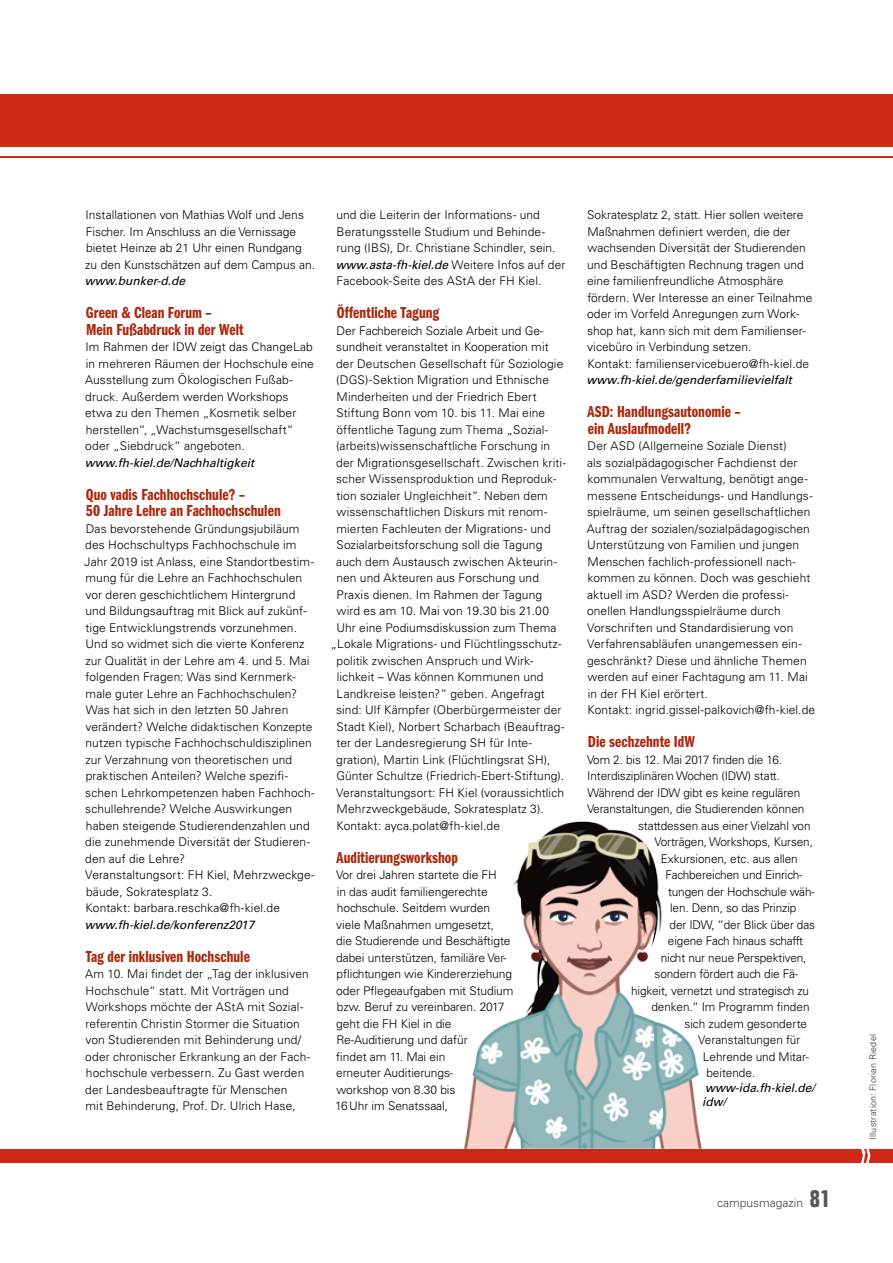
<style>
.page{position:relative;width:893px;height:1263px;background:#fff}
.page>*{position:absolute;margin:0;border:0;box-sizing:border-box;transform-origin:0 0}
.t1{font:16.5px/16.5px "ITC Franklin Gothic Std Dm Cp";letter-spacing:.005em;color:#ab290e}
.t2{font:300 12px/16.5px "Univers LT Std";letter-spacing:.005em;color:#000}
.t3{font:italic 12px/14.4px "Univers LT Std";color:#000}
.t4{font:300 12px "Univers LT Std";color:#434342}
.t5{font:300 9px "Univers LT Std";letter-spacing:.025em;color:#2a3923}
.s1{font-weight:400;font-style:italic}
.s2{font-family:"Folio";font-weight:700;font-stretch:condensed;font-size:24px;color:#565655}
</style>
<div class="page">
<div style="left:0;top:1149px;width:893px;height:13px;background:#cc2813"></div>
<svg style="left:861px;top:1149px;width:9px;height:14px"></svg>
<img style="left:463px;top:821px;width:240px;height:328px">
<hr style="left:0;top:156px;width:893px;height:2px;background:#cc2813">
<div style="left:0;top:94px;width:893px;height:53px;background:#cc2813"></div>
<p class="t2" style="left:85px;top:207px;width:231px">Installationen von Mathias Wolf und Jens Fischer. Im Anschluss an die Vernissage bietet Heinze ab 21 Uhr einen Rundgang zu den Kunstschätzen auf dem Campus an.</p>
<p class="t3" style="left:85px;top:274px;width:102px">www.bunker-d.de</p>
<h1 class="t1" style="left:86px;top:305px;width:159px">Green &amp; Clean Forum –<br>Mein Fußabdruck in der Welt</h1>
<p class="t2" style="left:85px;top:339px;width:230px">Im Rahmen der IDW zeigt das ChangeLab in mehreren Räumen der Hochschule eine Ausstellung zum Ökologischen Fußab&shy;druck. Außerdem werden Workshops etwa zu den Themen „Kosmetik selber herstellen“, „Wachstumsgesellschaft“ oder „Siebdruck“ angeboten.</p>
<p class="t3" style="left:85px;top:455px;width:171px">www.fh-kiel.de/Nachhaltigkeit</p>
<h1 class="t1" style="left:86px;top:486px;width:197px">Quo vadis Fachhochschule? –<br>50 Jahre Lehre an Fachhochschulen</h1>
<p class="t2" style="left:85px;top:520px;width:232px">Das bevorstehende Gründungsjubiläum des Hochschultyps Fachhochschule im Jahr 2019 ist Anlass, eine Standortbestim&shy;mung für die Lehre an Fachhochschulen vor deren geschichtlichem Hintergrund und Bildungsauftrag mit Blick auf zukünf&shy;tige Entwicklungstrends vorzunehmen.<br>Und so widmet sich die vierte Konferenz zur Qualität in der Lehre am 4. und 5. Mai folgenden Fragen: Was sind Kernmerk&shy;male guter Lehre an Fachhochschulen?<br>Was hat sich in den letzten 50 Jahren verändert? Welche didaktischen Konzepte nutzen typische Fachhochschuldisziplinen zur Verzahnung von theoretischen und praktischen Anteilen? Welche spezifi&shy;schen Lehrkompetenzen haben Fachhoch&shy;schullehrende? Welche Auswirkungen haben steigende Studierendenzahlen und die zunehmende Diversität der Studieren&shy;den auf die Lehre?<br>Veranstaltungsort: FH Kiel, Mehrzweckge&shy;bäude, Sokratesplatz 3.<br>Kontakt: barbara.reschka@fh-kiel.de</p>
<p class="t3" style="left:85px;top:917px;width:171px">www.fh-kiel.de/konferenz2017</p>
<h1 class="t1" style="left:86px;top:948px;width:166px">Tag der inklusiven Hochschule</h1>
<p class="t2" style="left:85px;top:966px;width:227px">Am 10. Mai findet der „Tag der inklusiven Hochschule“ statt. Mit Vorträgen und Workshops möchte der AStA mit Sozial&shy;referentin Christin Stormer die Situation von Studierenden mit Behinderung und/ oder chronischer Erkrankung an der Fach&shy;hochschule verbessern. Zu Gast werden der Landesbeauftragte für Menschen<br>mit Behinderung, Prof. Dr. Ulrich Hase,</p>
<p class="t2" style="left:336px;top:207px;width:231px">und die Leiterin der Informations- und Beratungsstelle Studium und Behinde&shy;rung (IBS), Dr. Christiane Schindler, sein. <span class="s1">www.asta-fh-kiel.de</span> Weitere Infos auf der Facebook-Seite des AStA der FH Kiel.</p>
<h1 class="t1" style="left:337px;top:305px;width:104px">Öffentliche Tagung</h1>
<p class="t2" style="left:337px;top:322px;width:208px">Der Fachbereich Soziale Arbeit und Ge-</p>
<p class="t2" style="left:336px;top:339px;width:214px">sundheit veranstaltet in Kooperation mit</p>
<p class="t2" style="left:336px;top:355px;width:229px">der Deutschen Gesellschaft für Soziologie</p>
<p class="t2" style="left:336px;top:372px;width:214px">(DGS)-Sektion Migration und Ethnische</p>
<p class="t2" style="left:337px;top:388px;width:202px">Minderheiten und der Friedrich Ebert</p>
<p class="t2" style="left:336px;top:405px;width:210px">Stiftung Bonn vom 10. bis 11. Mai eine</p>
<p class="t2" style="left:336px;top:421px;width:213px">öffentliche Tagung zum Thema „Sozial-</p>
<p class="t2" style="left:336px;top:438px;width:216px">(arbeits)wissenschaftliche Forschung in</p>
<p class="t2" style="left:336px;top:454px;width:231px">der Migrationsgesellschaft. Zwischen kriti-</p>
<p class="t2" style="left:336px;top:471px;width:222px">scher Wissensproduktion und Reproduk-</p>
<p class="t2" style="left:336px;top:487px;width:213px">tion sozialer Ungleichheit“. Neben dem</p>
<p class="t2" style="left:336px;top:504px;width:212px">wissenschaftlichen Diskurs mit renom-</p>
<p class="t2" style="left:336px;top:520px;width:216px">mierten Fachleuten der Migrations- und</p>
<p class="t2" style="left:336px;top:537px;width:207px">Sozialarbeitsforschung soll die Tagung</p>
<p class="t2" style="left:336px;top:553px;width:222px">auch dem Austausch zwischen Akteurin-</p>
<p class="t2" style="left:336px;top:570px;width:204px">nen und Akteuren aus Forschung und</p>
<p class="t2" style="left:337px;top:586px;width:207px">Praxis dienen. Im Rahmen der Tagung</p>
<p class="t2" style="left:337px;top:603px;width:214px">wird es am 10. Mai von 19.30 bis 21.00</p>
<p class="t2" style="left:336px;top:619px;width:222px">Uhr eine Podiumsdiskussion zum Thema</p>
<p class="t2" style="left:330px;top:636px;width:233px">„Lokale Migrations- und Flüchtlingsschutz-</p>
<p class="t2" style="left:337px;top:652px;width:198px">politik zwischen Anspruch und Wirk-</p>
<p class="t2" style="left:337px;top:669px;width:208px">lichkeit – Was können Kommunen und</p>
<p class="t2" style="left:337px;top:685px;width:210px">Landkreise leisten?“ geben. Angefragt</p>
<p class="t2" style="left:336px;top:702px;width:227px">sind: Ulf Kämpfer (Oberbürgermeister der</p>
<p class="t2" style="left:336px;top:718px;width:229px">Stadt Kiel), Norbert Scharbach (Beauftrag-</p>
<p class="t2" style="left:336px;top:735px;width:197px">ter der Landesregierung SH für Inte-</p>
<p class="t2" style="left:336px;top:751px;width:216px">gration), Martin Link (Flüchtlingsrat SH),</p>
<p class="t2" style="left:336px;top:768px;width:229px">Günter Schultze (Friedrich-Ebert-Stiftung).</p>
<p class="t2" style="left:336px;top:784px;width:229px">Veranstaltungsort: FH Kiel (voraussichtlich</p>
<p class="t2" style="left:337px;top:801px;width:209px">Mehrzweckgebäude, Sokratesplatz 3).</p>
<p class="t2" style="left:336px;top:817px;width:165px">Kontakt: ayca.polat@fh-kiel.de</p>
<h1 class="t1" style="left:337px;top:849px;width:123px">Auditierungsworkshop</h1>
<p class="t2" style="left:335px;top:867px;width:180px">Vor drei Jahren startete die FH<br>in das audit familiengerechte hochschule. Seitdem wurden viele Maßnahmen umgesetzt,<br>die Studierende und Beschäftigte dabei unterstützen, familiäre Ver&shy;pflichtungen wie Kindererziehung oder Pflegeaufgaben mit Studium bzw. Beruf zu vereinbaren. 2017 geht die FH Kiel in die<br>Re-Auditierung und dafür<br>findet am 11. Mai ein<br>erneuter Auditierungs-<br>workshop von 8.30 bis<br>16Uhr im Senatssaal,</p>
<p class="t2" style="left:587px;top:207px;width:227px">Sokratesplatz 2, statt. Hier sollen weitere Maßnahmen definiert werden, die der wachsenden Diversität der Studierenden und Beschäftigten Rechnung tragen und eine familienfreundliche Atmosphäre fördern. Wer Interesse an einer Teilnahme oder im Vorfeld Anregungen zum Work&shy;shop hat, kann sich mit dem Familienser&shy;vicebüro in Verbindung setzen.<br>Kontakt: familienservicebuero@fh-kiel.de</p>
<p class="t3" style="left:587px;top:373px;width:207px">www.fh-kiel.de/genderfamilievielfalt</p>
<h1 class="t1" style="left:587px;top:404px;width:155px">ASD: Handlungsautonomie – ein Auslaufmodell?</h1>
<p class="t2" style="left:587px;top:438px;width:230px">Der ASD (Allgemeine Soziale Dienst)<br>als sozialpädagogischer Fachdienst der kommunalen Verwaltung, benötigt ange&shy;messene Entscheidungs- und Handlungs&shy;spielräume, um seinen gesellschaftlichen Auftrag der sozialen/sozialpädagogischen Unterstützung von Familien und jungen Menschen fachlich-professionell nach&shy;kommen zu können. Doch was geschieht aktuell im ASD? Werden die professi&shy;onellen Handlungsspielräume durch Vorschriften und Standardisierung von Verfahrensabläufen unangemessen ein&shy;geschränkt? Diese und ähnliche Themen werden auf einer Fachtagung am 11. Mai in der FH Kiel erörtert.<br>Kontakt: ingrid.gissel-palkovich@fh-kiel.de</p>
<h1 class="t1" style="left:588px;top:734px;width:109px">Die sechzehnte IdW</h1>
<p class="t2" style="left:587px;top:751px;width:196px">Vom 2. bis 12. Mai 2017 finden die 16.</p>
<p class="t2" style="left:587px;top:768px;width:194px">Interdisziplinären Wochen (IDW) statt.</p>
<p class="t2" style="left:587px;top:784px;width:214px">Während der IDW gibt es keine regulären</p>
<p class="t2" style="left:587px;top:801px;width:219px">Veranstaltungen, die Studierenden können</p>
<p class="t2" style="left:638px;top:817px;width:174px">stattdessen aus einer Vielzahl von</p>
<p class="t2" style="left:655px;top:834px;width:160px">Vorträgen, Workshops, Kursen,</p>
<p class="t2" style="left:661px;top:850px;width:138px">Exkursionen, etc. aus allen</p>
<p class="t2" style="left:665px;top:867px;width:138px">Fachbereichen und Einrich-</p>
<p class="t2" style="left:668px;top:883px;width:148px">tungen der Hochschule wäh-</p>
<p class="t2" style="left:670px;top:900px;width:128px">len. Denn, so das Prinzip</p>
<p class="t2" style="left:669px;top:916px;width:147px">der IDW, “der Blick über das</p>
<p class="t2" style="left:668px;top:933px;width:137px">eigene Fach hinaus schafft</p>
<p class="t2" style="left:661px;top:949px;width:147px">nicht nur neue Perspektiven,</p>
<p class="t2" style="left:654px;top:966px;width:145px">sondern fördert auch die Fä-</p>
<p class="t2" style="left:631px;top:982px;width:180px">higkeit, vernetzt und strategisch zu</p>
<p class="t2" style="left:651px;top:999px;width:160px">denken.“ Im Programm finden</p>
<p class="t2" style="left:684px;top:1015px;width:124px">sich zudem gesonderte</p>
<p class="t2" style="left:698px;top:1032px;width:104px">Veranstaltungen für</p>
<p class="t2" style="left:703px;top:1048px;width:108px">Lehrende und Mitar-</p>
<p class="t2" style="left:706px;top:1065px;width:51px">beitende.</p>
<p class="t3" style="left:702px;top:1080px;width:114px">www-ida.fh-kiel.de/ idw/</p>
<p class="t4" style="left:717px;top:1196px;width:115px">campusmagazin <span class="s2">81</span></p>
<p class="t5" style="left:868px;top:1140px;width:107px;rotate:-90deg">Illustration: Florian Riedel</p>
</div>
